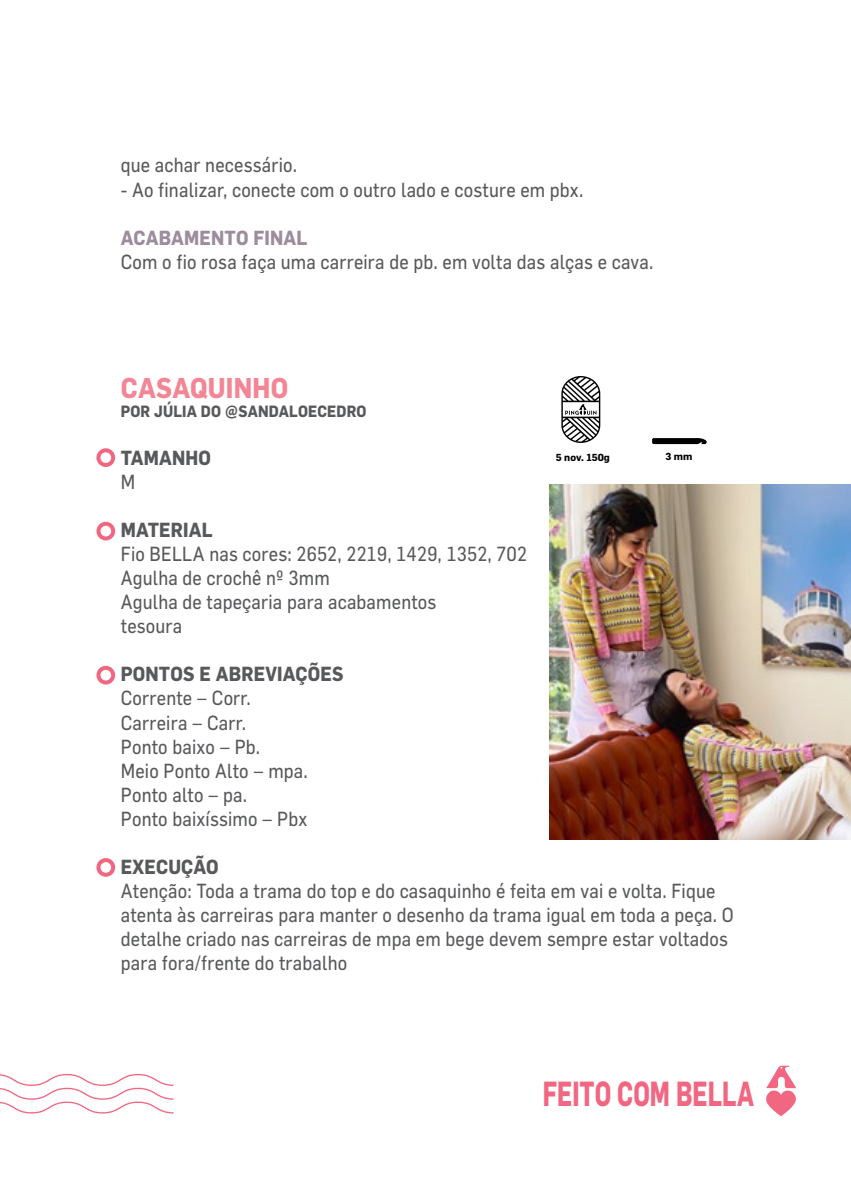
<style>
.page{position:relative;width:851px;height:1191px;background:#fff}
.page>*{position:absolute;margin:0;border:0;box-sizing:border-box;transform-origin:0 0}
.t1{font:700 34.2px "Flama";color:#f16782;scale:.7 1}
.t2{font:700 28px "Flama";letter-spacing:.01em;color:#f48595;scale:.9 1}
.t3{font:20px/24px "Flama";letter-spacing:.01em;color:#58595b;scale:.9 1}
.t4{font:700 20px "Flama";letter-spacing:.01em;color:#58595b;scale:.9 1}
.t5{font:700 20px "Flama";letter-spacing:.01em;color:#9d8c9d;scale:.9 1}
.t6{font:700 16px "Flama";letter-spacing:.01em;color:#58595b;scale:.9 1}
.t7{font:700 10px "Flama";color:#000}
</style>
<div class="page">
<svg style="left:0;top:1074px;width:173px;height:39px"></svg>
<svg style="left:766px;top:1065px;width:30px;height:51px"></svg>
<svg style="left:561px;top:376px;width:39px;height:67px"></svg>
<svg style="left:652px;top:438px;width:54px;height:6px"></svg>
<img style="left:549px;top:485px;width:301px;height:354px">
<div style="left:96px;top:448px;width:19px;height:19px;border:4px solid #f16782;border-radius:50%"></div>
<div style="left:96px;top:522px;width:19px;height:18px;border:4px solid #f16782;border-radius:50%"></div>
<div style="left:96px;top:666px;width:19px;height:18px;border:4px solid #f16782;border-radius:50%"></div>
<div style="left:96px;top:858px;width:19px;height:18px;border:4px solid #f16782;border-radius:50%"></div>
<p class="t3" style="left:121px;top:153px;width:197px">que achar necessário.</p>
<p class="t3" style="left:121px;top:177px;width:515px">- Ao finalizar, conecte com o outro lado e costure em pbx.</p>
<p class="t5" style="left:121px;top:225px;width:209px">ACABAMENTO FINAL</p>
<p class="t3" style="left:121px;top:249px;width:593px">Com o fio rosa faça uma carreira de pb. em volta das alças e cava.</p>
<h2 class="t2" style="left:121px;top:371px;width:187px">CASAQUINHO</h2>
<p class="t6" style="left:121px;top:402px;width:274px">POR JÚLIA DO @SANDALOECEDRO</p>
<p class="t4" style="left:121px;top:446px;width:102px">TAMANHO</p>
<p class="t3" style="left:121px;top:470px;width:17px">M</p>
<p class="t4" style="left:121px;top:518px;width:104px">MATERIAL</p>
<p class="t3" style="left:121px;top:542px;width:453px">Fio BELLA nas cores: 2652, 2219, 1429, 1352, 702<br>Agulha de crochê nº 3mm<br>Agulha de tapeçaria para acabamentos<br>tesoura</p>
<p class="t4" style="left:121px;top:662px;width:249px">PONTOS E ABREVIAÇÕES</p>
<p class="t3" style="left:121px;top:686px;width:209px">Corrente – Corr.<br>Carreira – Carr.<br>Ponto baixo – Pb.<br>Meio Ponto Alto – mpa.<br>Ponto alto – pa.<br>Ponto baixíssimo – Pbx</p>
<p class="t4" style="left:121px;top:854px;width:110px">EXECUÇÃO</p>
<p class="t3" style="left:121px;top:878px;width:682px">Atenção: Toda a trama do top e do casaquinho é feita em vai e volta. Fique atenta às carreiras para manter o desenho da trama igual em toda a peça. O detalhe criado nas carreiras de mpa em bege devem sempre estar voltados para fora/frente do trabalho</p>
<p class="t7" style="left:555px;top:451px;width:56px">5 nov. 150g</p>
<p class="t7" style="left:665px;top:450px;width:28px">3 mm</p>
<h1 class="t1" style="left:542px;top:1073px;width:303px">FEITO COM BELLA</h1>
</div>
